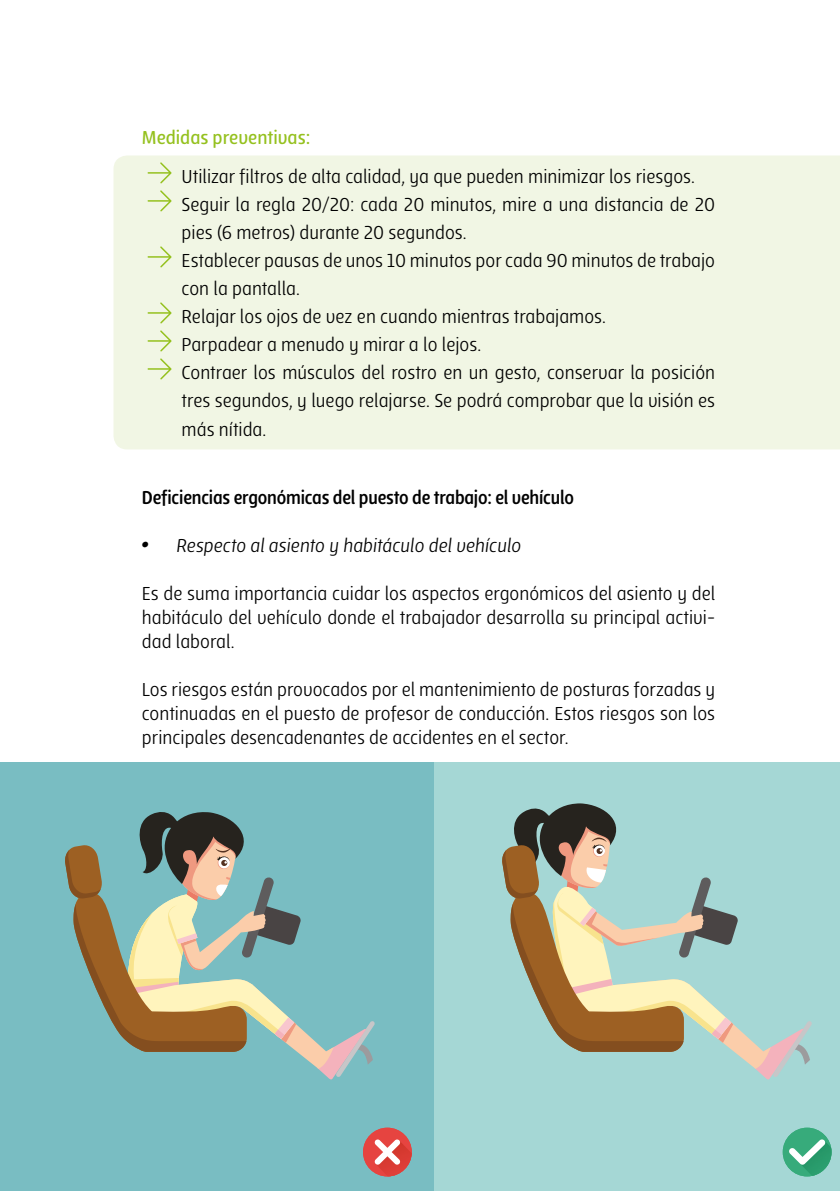
<style>
.page{position:relative;width:840px;height:1191px;background:#fff}
.page>*{position:absolute;margin:0;border:0;box-sizing:border-box;transform-origin:0 0}
.t1{font:20px/28px "Lolita";color:#000;text-align:justify}
.t2{font:700 20px "Lolita";letter-spacing:-.01em;color:#000;scale:.95 1}
.t3{font:600 20px "Lolita";color:#95c11f}
</style>
<div class="page">
<div style="left:113px;top:155px;width:726px;height:294px;background:#f1f6e4"></div>
<svg style="left:147px;top:162px;width:24px;height:21px"></svg>
<svg style="left:147px;top:190px;width:24px;height:21px"></svg>
<svg style="left:147px;top:246px;width:24px;height:21px"></svg>
<svg style="left:147px;top:302px;width:24px;height:21px"></svg>
<svg style="left:147px;top:330px;width:24px;height:21px"></svg>
<svg style="left:147px;top:358px;width:24px;height:21px"></svg>
<div style="left:0;top:763px;width:839px;height:428px;background:#a5d7d5"></div>
<div style="left:0;top:763px;width:433px;height:428px;background:#79bdc2"></div>
<div style="left:363px;top:1127px;width:48px;height:49px;background:#e64440;border-radius:50%"></div>
<img style="left:375px;top:1140px;width:36px;height:36px">
<svg style="left:374px;top:1139px;width:26px;height:25px"></svg>
<div style="left:782px;top:1127px;width:49px;height:49px;background:#37ab7b;border-radius:50%"></div>
<img style="left:799px;top:1164px;width:30px;height:12px">
<svg style="left:789px;top:1139px;width:43px;height:25px"></svg>
<svg style="left:502px;top:803px;width:309px;height:277px"></svg>
<svg style="left:65px;top:812px;width:310px;height:268px"></svg>
<p class="t3" style="left:142px;top:126px;width:170px">Medidas preventivas:</p>
<p class="t1" style="left:181px;top:162px;width:534px;text-align:left">Utilizar filtros de alta calidad, ya que pueden minimizar los riesgos.<br>Seguir la regla 20/20: cada 20 minutos, mire a una distancia de 20 pies (6 metros) durante 20 segundos.<br>Establecer pausas de unos 10 minutos por cada 90 minutos de trabajo con la pantalla.<br>Relajar los ojos de vez en cuando mientras trabajamos.<br>Parpadear a menudo y mirar a lo lejos.<br>Contraer los músculos del rostro en un gesto, conservar la posición tres segundos, y luego relajarse. Se podrá comprobar que la visión es más nítida.</p>
<p class="t2" style="left:142px;top:486px;width:456px">Deficiencias ergonómicas del puesto de trabajo: el vehículo</p>
<p class="t1" style="left:140px;top:531px;width:385px">• Respecto al asiento y habitáculo del vehículo</p>
<p class="t1" style="left:142px;top:581px;width:574px;line-height:24px">Es de suma importancia cuidar los aspectos ergonómicos del asiento y del habitáculo del vehículo donde el trabajador desarrolla su principal activi&shy;dad laboral.</p>
<p class="t1" style="left:142px;top:677px;width:574px;line-height:24px">Los riesgos están provocados por el mantenimiento de posturas forzadas y continuadas en el puesto de profesor de conducción. Estos riesgos son los principales desencadenantes de accidentes en el sector.</p>
</div>
